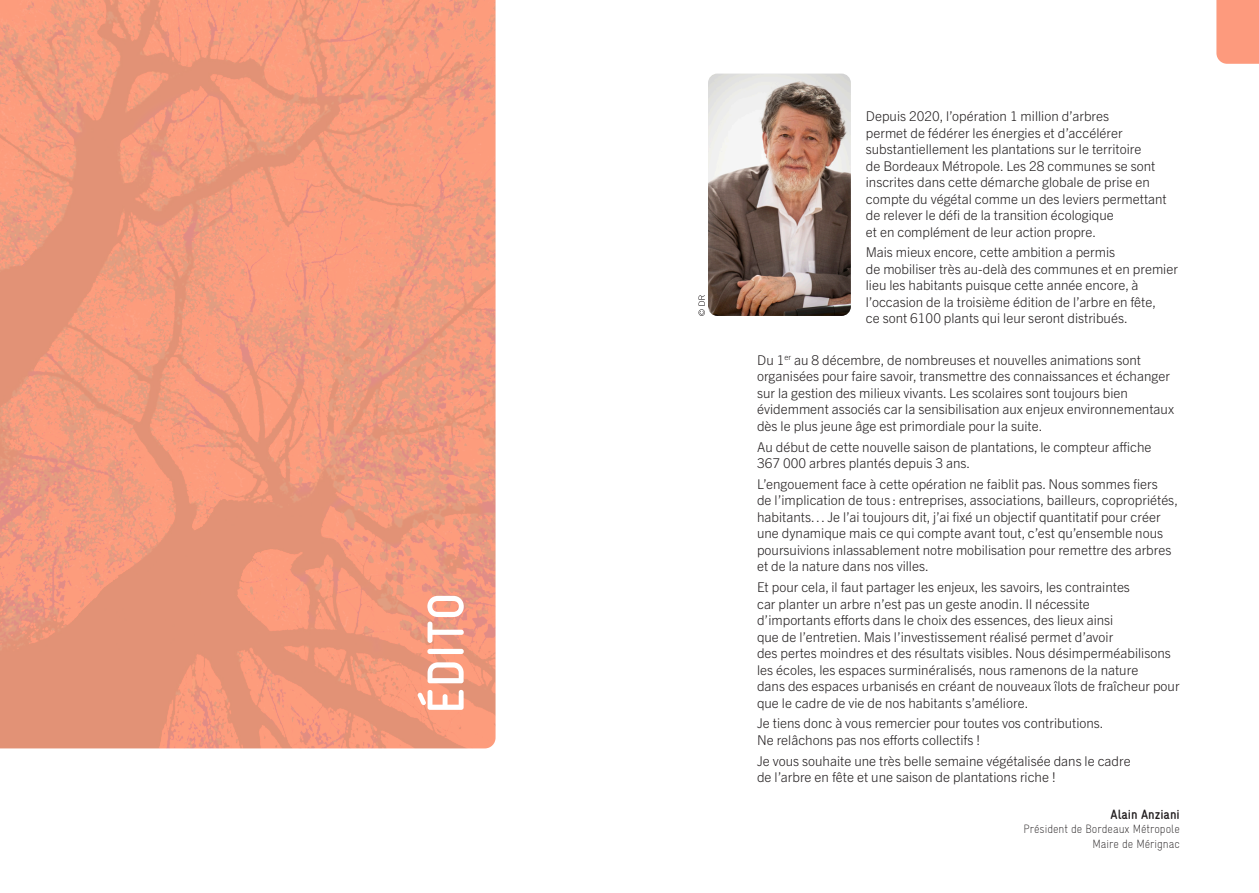
<style>
.page{position:relative;width:1259px;height:893px;background:#fff}
.page>*{position:absolute;margin:0;border:0;box-sizing:border-box;transform-origin:0 0}
.Nom_événement{font:700 condensed 51.75px "Gravur LL";letter-spacing:.01em;color:#fff}
.Texte_courant{font:300 13.5px/16.5px "Trade Gothic Next LT Pro";color:#231f20}
.t1{font:700 condensed 13.5px "Gravur LL";color:#231f20}
.t2{font:300 condensed 12px "Gravur LL";color:#231f20}
</style>
<div class="page">
<div style="left:1216px;top:0;width:43px;height:64px;background:#fd9a7d"></div>
<img style="left:708px;top:74px;width:143px;height:242px">
<svg style="left:698px;top:295px;width:7px;height:21px"></svg>
<p class="Nom_événement" style="left:411px;top:714px;width:123px;rotate:-90deg">ÉDITO</p>
<p class="Texte_courant" style="left:866px;top:107px;width:302px">Depuis 2020, l’opération 1 million d’arbres<br>permet de fédérer les énergies et d’accélérer substantiellement les plantations sur le territoire<br>de Bordeaux Métropole. Les 28 communes se sont inscrites dans cette démarche globale de prise en compte du végétal comme un des leviers permettant de relever le défi de la transition écologique<br>et en complément de leur action propre.</p>
<p class="Texte_courant" style="left:866px;top:243px;width:314px">Mais mieux encore, cette ambition a permis<br>de mobiliser très au-delà des communes et en premier lieu les habitants puisque cette année encore, à l’occasion de la troisième édition de l’arbre en fête,<br>ce sont 6100 plants qui leur seront distribués.</p>
<p class="Texte_courant" style="left:757px;top:351px;width:418px">Du 1<sup>er</sup> au 8 décembre, de nombreuses et nouvelles animations sont organisées pour faire savoir, transmettre des connaissances et échanger sur la gestion des milieux vivants. Les scolaires sont toujours bien évidemment associés car la sensibilisation aux enjeux environnementaux dès le plus jeune âge est primordiale pour la suite.</p>
<p class="Texte_courant" style="left:757px;top:437px;width:396px">Au début de cette nouvelle saison de plantations, le compteur affiche<br>367 000 arbres plantés depuis 3 ans.</p>
<p class="Texte_courant" style="left:757px;top:475px;width:422px">L’engouement face à cette opération ne faiblit pas. Nous sommes fiers<br>de l’implication de tous : entreprises, associations, bailleurs, copropriétés, habitants… Je l’ai toujours dit, j’ai fixé un objectif quantitatif pour créer une dynamique mais ce qui compte avant tout, c’est qu’ensemble nous poursuivions inlassablement notre mobilisation pour remettre des arbres et de la nature dans nos villes.</p>
<p class="Texte_courant" style="left:757px;top:578px;width:424px">Et pour cela, il faut partager les enjeux, les savoirs, les contraintes<br>car planter un arbre n’est pas un geste anodin. Il nécessite<br>d’importants efforts dans le choix des essences, des lieux ainsi<br>que de l’entretien. Mais l’investissement réalisé permet d’avoir<br>des pertes moindres et des résultats visibles. Nous désimperméabilisons les écoles, les espaces surminéralisés, nous ramenons de la nature<br>dans des espaces urbanisés en créant de nouveaux îlots de fraîcheur pour que le cadre de vie de nos habitants s’améliore.</p>
<p class="Texte_courant" style="left:757px;top:714px;width:348px">Je tiens donc à vous remercier pour toutes vos contributions.<br>Ne relâchons pas nos efforts collectifs !</p>
<p class="Texte_courant" style="left:757px;top:751px;width:375px">Je vous souhaite une très belle semaine végétalisée dans le cadre de l’arbre en fête et une saison de plantations riche !</p>
<p class="t1" style="left:1110px;top:805px;width:71px">Alain Anziani</p>
<p class="t2" style="left:1023px;top:821px;width:158px">Président de Bordeaux Métropole</p>
<p class="t2" style="left:1092px;top:836px;width:89px">Maire de Mérignac</p>
</div>
